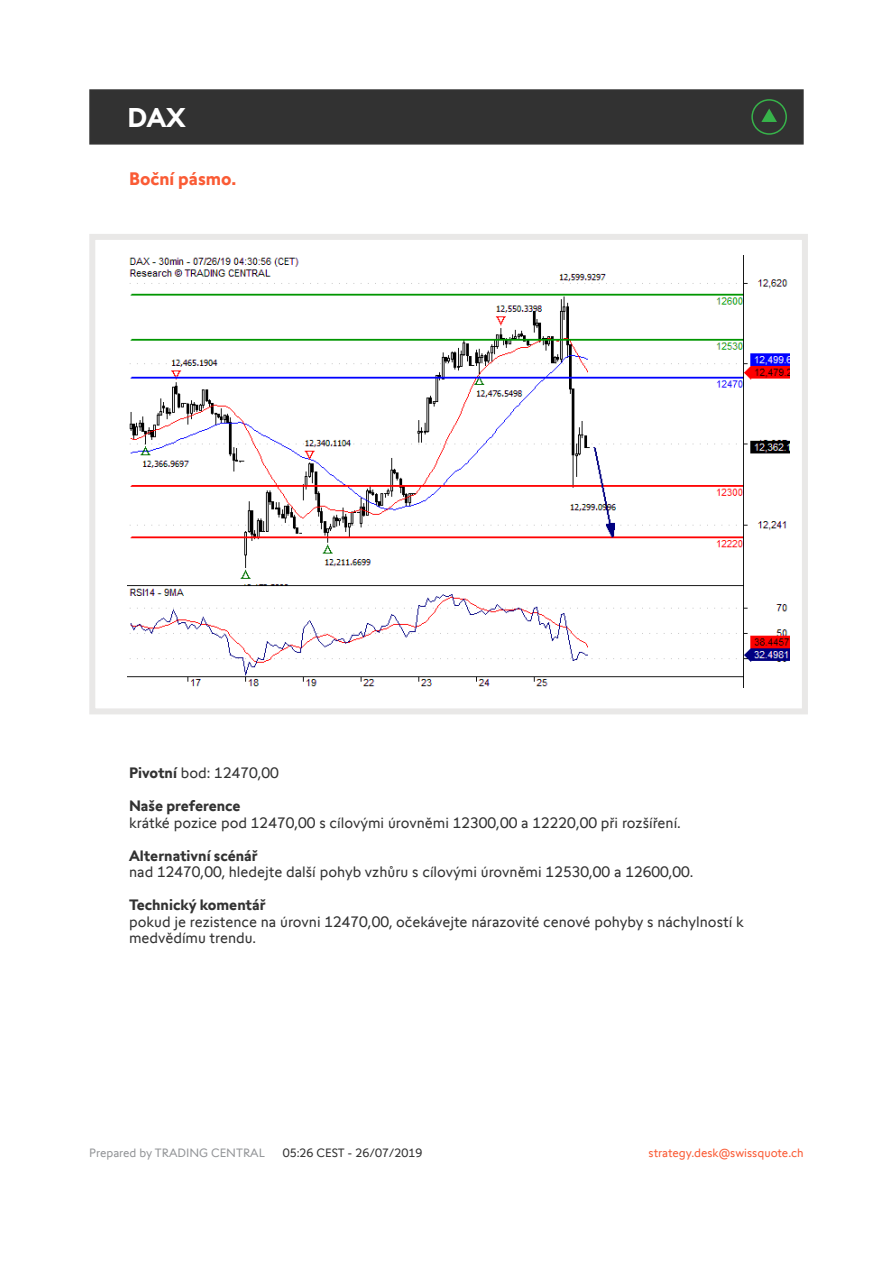
<style>
.page{position:relative;width:893px;height:1263px;background:#fff}
.page>*{position:absolute;margin:0;border:0;box-sizing:border-box;transform-origin:0 0}
.t1{font:700 27px "Swissquote CT";color:#fff}
.t2{font:700 18px "Swissquote CT";color:#fa5b35}
.t3{font:15px/16.5px "Swissquote CT";color:#323232}
.t4{font:700 15px "Swissquote CT";color:#323232}
.t5{font:12px "Swissquote CT";color:#fa5b35}
.t6{font:12px "Swissquote CT";color:#939598}
.t7{font:12px "Swissquote CT";color:#323232}
.s1{font-weight:700}
</style>
<div class="page">
<div style="left:89px;top:234px;width:719px;height:480px;border:6px solid #e9e8e7"></div>
<div style="left:89px;top:89px;width:715px;height:56px;background:#323232;border:2px solid #323232"></div>
<img style="left:128px;top:255px;width:661px;height:432px">
<svg style="left:751px;top:99px;width:36px;height:36px"></svg>
<h1 class="t1" style="left:128px;top:101px;width:60px">DAX</h1>
<p class="t2" style="left:129px;top:168px;width:109px">Boční pásmo.</p>
<p class="t3" style="left:129px;top:765px;width:151px"><span class="s1">Pivotní</span> bod: 12470,00</p>
<p class="t4" style="left:129px;top:797px;width:113px">Naše preference</p>
<p class="t3" style="left:129px;top:814px;width:553px">krátké pozice pod 12470,00 s cílovými úrovněmi 12300,00 a 12220,00 při rozšíření.</p>
<p class="t4" style="left:129px;top:846px;width:130px">Alternativní scénář</p>
<p class="t3" style="left:129px;top:864px;width:566px">nad 12470,00, hledejte další pohyb vzhůru s cílovými úrovněmi 12530,00 a 12600,00.</p>
<p class="t4" style="left:129px;top:896px;width:138px">Technický komentář</p>
<p class="t3" style="left:129px;top:913px;width:616px">pokud je rezistence na úrovni 12470,00, očekávejte nárazovité cenové pohyby s náchylností k medvědímu trendu.</p>
<p class="t6" style="left:89px;top:1145px;width:177px">Prepared by TRADING CENTRAL</p>
<p class="t7" style="left:283px;top:1145px;width:141px">05:26 CEST - 26/07/2019</p>
<p class="t5" style="left:649px;top:1145px;width:157px">strategy.desk@swissquote.ch</p>
</div>
